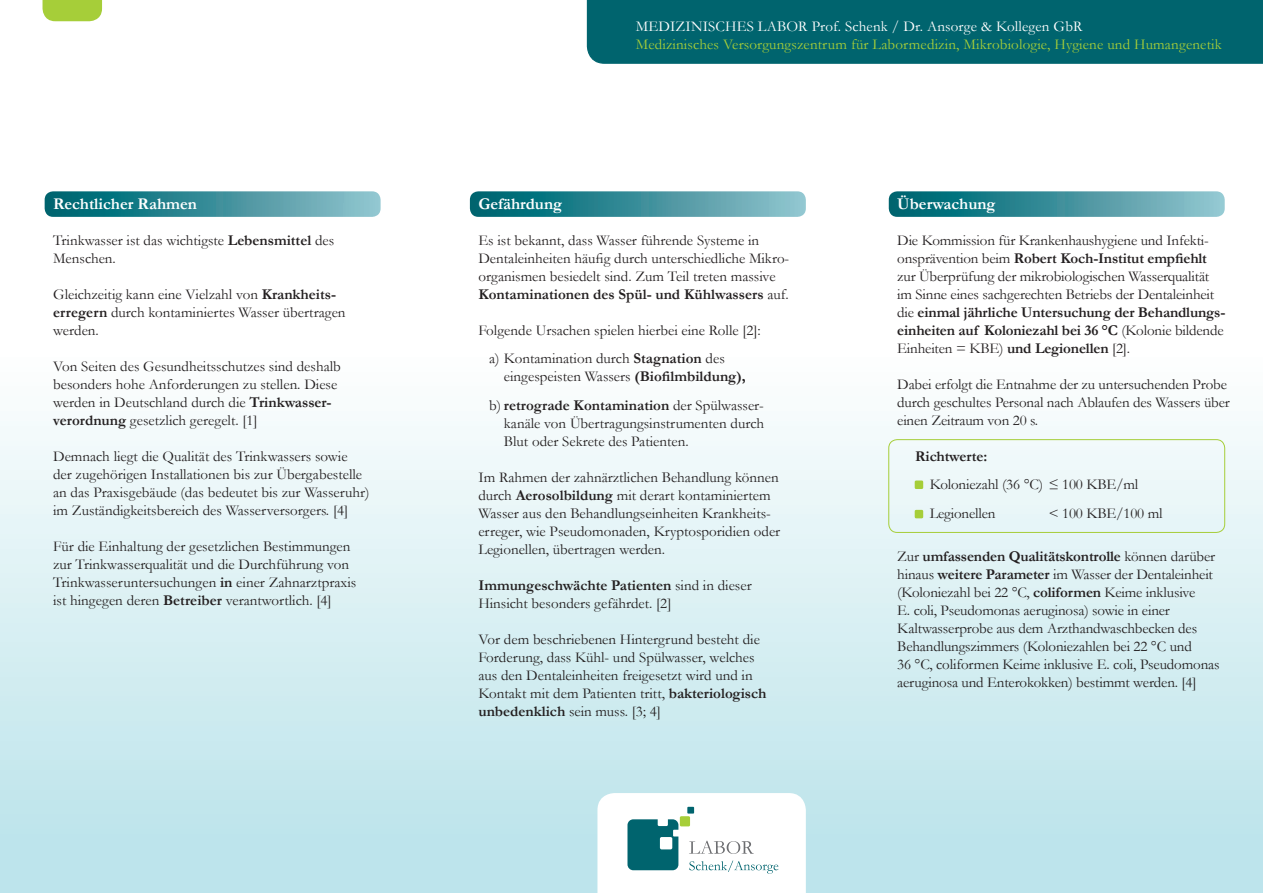
<style>
.page{position:relative;width:1263px;height:893px;background:#fff}
.page>*{position:absolute;margin:0;border:0;box-sizing:border-box;transform-origin:0 0}
.t1{font:700 16.5px "Garamond";color:#fff}
.t2{font:15px/18px "Garamond";color:#231f20}
.t3{font:700 15px/28.8px "Garamond";color:#231f20;text-align:center}
.t4{font:15px "Garamond";letter-spacing:.01em;color:#a6ce39}
.t5{font:15px "Garamond";letter-spacing:.01em;color:#fff}
.s1{font-weight:700}
.s2{font-weight:400}
</style>
<div class="page">
<div style="left:0;top:0;width:1263px;height:893px;background:linear-gradient(to bottom,#fff,#c1e6ec)"></div>
<div style="left:888px;top:439px;width:337px;height:94px;border:1px solid #a6ce39;border-radius:9px"></div>
<svg style="left:45px;top:191px;width:336px;height:26px;background:#42939d"></svg>
<svg style="left:470px;top:191px;width:336px;height:26px;background:#42939d"></svg>
<div style="left:587px;top:0;width:676px;height:64px;background:#00646e"></div>
<svg style="left:889px;top:191px;width:336px;height:26px;background:#43939e"></svg>
<svg style="left:597px;top:793px;width:209px;height:100px"></svg>
<svg style="left:43px;top:0;width:59px;height:21px"></svg>
<div style="left:915px;top:480px;width:8px;height:9px;background:#a6ce39;border-radius:2px"></div>
<div style="left:915px;top:510px;width:8px;height:8px;background:#a6ce39;border-radius:2px"></div>
<p class="t1" style="left:53px;top:193px;width:145px">Rechtlicher Rahmen</p>
<p class="t2" style="left:53px;top:231px;width:283px">Trinkwasser ist das wichtigste <span class="s1">Lebensmittel</span> des<br>Menschen.</p>
<p class="t2" style="left:53px;top:285px;width:294px">Gleichzeitig kann eine Vielzahl von <span class="s1">Krankheits&shy;erregern</span> durch kontaminiertes Wasser übertragen werden.</p>
<p class="t2" style="left:53px;top:357px;width:289px">Von Seiten des Gesundheitsschutzes sind deshalb besonders hohe Anforderungen zu stellen. Diese werden in Deutschland durch die <span class="s1">Trinkwasser&shy;verordnung</span> gesetzlich geregelt. [1]</p>
<p class="t2" style="left:53px;top:447px;width:318px">Demnach liegt die Qualität des Trinkwassers sowie der zugehörigen Installationen bis zur Übergabestelle an das Praxisgebäude (das bedeutet bis zur Wasseruhr) im Zuständigkeitsbereich des Wasserversorgers. [4]</p>
<p class="t2" style="left:53px;top:537px;width:305px">Für die Einhaltung der gesetzlichen Bestimmungen zur Trinkwasserqualität und die Durchführung von Trinkwasseruntersuchungen <span class="s1">in</span> einer Zahnarztpraxis ist hingegen deren <span class="s1">Betreiber</span> verantwortlich. [4]</p>
<p class="t5" style="left:636px;top:17px;width:448px">MEDIZINISCHES LABOR Prof. Schenk / Dr. Ansorge &amp; Kollegen GbR</p>
<p class="t4" style="left:636px;top:35px;width:588px">Medizinisches Versorgungszentrum für Labormedizin, Mikrobiologie, Hygiene und Humangenetik</p>
<p class="t1" style="left:478px;top:193px;width:85px">Gefährdung</p>
<p class="t2" style="left:478px;top:231px;width:312px">Es ist bekannt, dass Wasser führende Systeme in Dentaleinheiten häufig durch unterschiedliche Mikro&shy;organismen besiedelt sind. Zum Teil treten massive <span class="s1">Kontaminationen des Spül- und Kühlwassers</span> auf.</p>
<p class="t2" style="left:489px;top:315px;width:273px;line-height:28.8px;text-indent:-11px">Folgende Ursachen spielen hierbei eine Rolle [2]: a) Kontamination durch <span class="s1">Stagnation</span> des</p>
<p class="t3" style="left:489px;top:362px;width:276px"><span class="s2">eingespeisten Wassers</span> (Biofilmbildung),<br><span class="s2">b)</span> retrograde Kontamination <span class="s2">der Spülwasser-</span></p>
<p class="t2" style="left:504px;top:414px;width:262px">kanäle von Übertragungsinstrumenten durch<br>Blut oder Sekrete des Patienten.</p>
<p class="t2" style="left:478px;top:468px;width:303px">Im Rahmen der zahnärztlichen Behandlung können durch <span class="s1">Aerosolbildung</span> mit derart kontaminiertem Wasser aus den Behandlungseinheiten Krankheits&shy;erreger, wie Pseudomonaden, Kryptosporidien oder Legionellen, übertragen werden.</p>
<p class="t2" style="left:478px;top:576px;width:275px"><span class="s1">Immungeschwächte Patienten</span> sind in dieser<br>Hinsicht besonders gefährdet. [2]</p>
<p class="t2" style="left:478px;top:630px;width:290px">Vor dem beschriebenen Hintergrund besteht die Forderung, dass Kühl- und Spülwasser, welches aus den Dentaleinheiten freigesetzt wird und in Kontakt mit dem Patienten tritt, <span class="s1">bakteriologisch unbedenklich</span> sein muss. [3; 4]</p>
<p class="t1" style="left:897px;top:193px;width:100px">Überwachung</p>
<p class="t2" style="left:897px;top:231px;width:330px">Die Kommission für Krankenhaushygiene und Infekti&shy;onsprävention beim <span class="s1">Robert Koch-Institut empfiehlt </span>zur Überprüfung der mikrobiologischen Wasserqualität im Sinne eines sachgerechten Betriebs der Dentaleinheit die <span class="s1">einmal jährliche Untersuchung der Behandlungs&shy;einheiten auf Koloniezahl bei 36 °C</span> (Kolonie bildende Einheiten = KBE) <span class="s1">und Legionellen</span> [2].</p>
<p class="t2" style="left:897px;top:375px;width:334px">Dabei erfolgt die Entnahme der zu untersuchenden Probe durch geschultes Personal nach Ablaufen des Wassers über einen Zeitraum von 20 s.</p>
<p class="t3" style="left:915px;top:441px;width:73px">Richtwerte:</p>
<p class="t2" style="left:930px;top:470px;width:210px;line-height:28.8px">Koloniezahl (36 °C) ≤ 100 KBE/ml<br>Legionellen</p>
<p class="t2" style="left:1049px;top:504px;width:115px">&lt; 100 KBE/100 ml</p>
<p class="t2" style="left:897px;top:547px;width:324px">Zur <span class="s1">umfassenden Qualitätskontrolle</span> können darüber hinaus <span class="s1">weitere Parameter</span> im Wasser der Dentaleinheit (Koloniezahl bei 22 °C, <span class="s1">coliformen</span> Keime inklusive<br>E. coli, Pseudomonas aeruginosa) sowie in einer Kaltwasserprobe aus dem Arzthandwaschbecken des Behandlungszimmers (Koloniezahlen bei 22 °C und<br>36 °C, coliformen Keime inklusive E. coli, Pseudomonas aeruginosa und Enterokokken) bestimmt werden. [4]</p>
</div>
